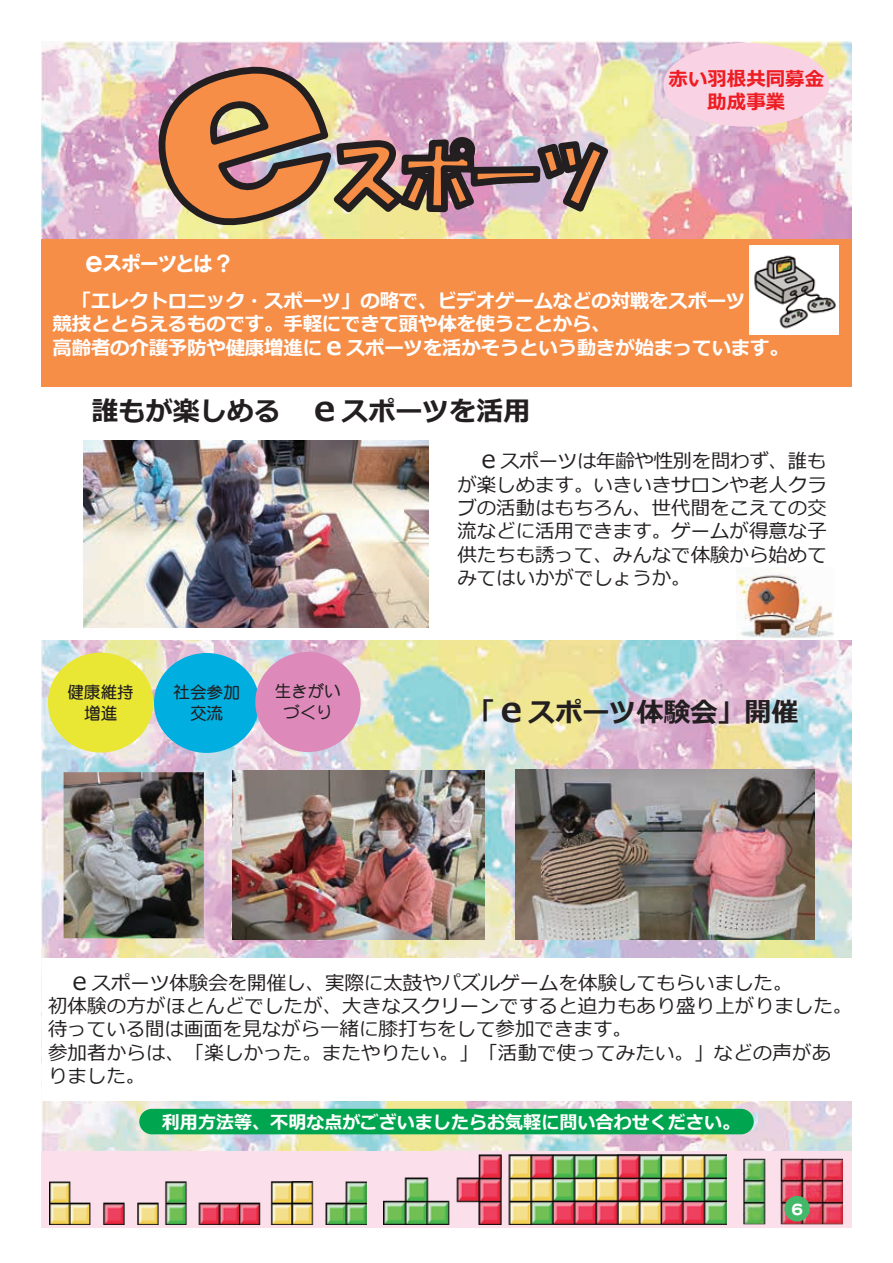
<style>
.page{position:relative;width:893px;height:1263px;background:#fff}
.page>*{position:absolute;margin:0;border:0;box-sizing:border-box;transform-origin:0 0}
.t1{font:700 27px "Meiryo";color:#231f20}
.t2{font:21px "HGP Soei Kakugothic UB";color:#fff}
.t3{font:19.5px/23.4px "Meiryo";color:#231f20;text-align:justify}
.t4{font:700 19.5px/23.4px "Meiryo";letter-spacing:-.01em;color:#fff}
.t5{font:700 19.5px/23.4px "Meiryo";color:#ee1d23;text-align:center}
.t6{font:700 18px "Meiryo";color:#fff}
.t7{font:16.95px "DF Maru Gothic Pro 5 W9";color:#fff}
.t8{font:16.5px/21.3px "DF Maru Gothic Pro 6 N W7";color:#231f20;text-align:center}
.s1{font-size:26.25px}
.s2{font-size:24.3px}
.s3{font-size:33.75px}
</style>
<div class="page">
<img style="left:41px;top:42px;width:810px;height:1109px">
<div style="left:41px;top:1151px;width:810px;height:77px;background:#fbdfeb"></div>
<img style="left:743px;top:1159px;width:100px;height:65px">
<img style="left:383px;top:1155px;width:343px;height:69px">
<img style="left:50px;top:1181px;width:316px;height:43px">
<div style="left:42px;top:958px;width:809px;height:142px;background:#fff"></div>
<div style="left:37px;top:387px;width:819px;height:253px;background:#fff"></div>
<div style="left:784px;top:1196px;width:26px;height:25px;background:#44b869;border-radius:50%"></div>
<div style="left:663px;top:43px;width:166px;height:84px;background:#f9d3e3;border-radius:50%"></div>
<svg style="left:151px;top:68px;width:463px;height:162px;background:#c29b89"></svg>
<div style="left:41px;top:239px;width:810px;height:148px;background:#f68e48"></div>
<img style="left:232px;top:771px;width:252px;height:168px">
<img style="left:749px;top:245px;width:89px;height:89px">
<img style="left:84px;top:440px;width:344px;height:187px">
<img style="left:516px;top:769px;width:298px;height:170px">
<img style="left:64px;top:772px;width:140px;height:166px">
<img style="left:737px;top:567px;width:96px;height:71px">
<div style="left:48px;top:653px;width:105px;height:99px;background:#e9e733;border-radius:50%"></div>
<div style="left:154px;top:653px;width:105px;height:100px;background:#00aee0;border-radius:50%"></div>
<div style="left:255px;top:652px;width:106px;height:100px;background:#dd8abb;border-radius:50%"></div>
<div style="left:139px;top:1109px;width:615px;height:25px;background:#00a54f;border-radius:13px"></div>
<p class="t5" style="left:669px;top:68px;width:157px">赤い羽根共同募金助成事業</p>
<p class="t2" style="left:85px;top:253px;width:151px"><span class="s1">ｅ</span>スポーツとは?</p>
<p class="t4" style="left:53px;top:290px;width:738px">　「エレクトロニック・スポーツ」の略で、ビデオゲームなどの対戦をスポーツ<br>競技ととらえるものです。手軽にできて頭や体を使うことから、<br>高齢者の介護予防や健康増進に<span class="s2">ｅ</span>スポーツを活かそうという動きが始まっています。</p>
<h1 class="t1" style="left:92px;top:393px;width:440px">誰もが楽しめる　<span class="s3">ｅ</span>スポーツを活用</h1>
<p class="t8" style="left:68px;top:681px;width:68px">健康維持増進</p>
<p class="t8" style="left:173px;top:682px;width:68px">社会参加交流</p>
<p class="t8" style="left:275px;top:681px;width:68px">生きがいづくり</p>
<p class="t3" style="left:457px;top:451px;width:371px;text-indent:19px"><span class="s2">ｅ</span>スポーツは年齢や性別を問わず、誰もが楽しめます。いきいきサロンや老人クラブの活動はもちろん、世代間をこえての交流などに活用できます。ゲームが得意な子供たちも誘って、みんなで体験から始めてみてはいかがでしょうか。</p>
<h1 class="t1" style="left:467px;top:694px;width:332px">「<span class="s3">ｅ</span>スポーツ体験会」開催</h1>
<p class="t3" style="left:48px;top:972px;width:806px;text-align:left;text-indent:19px"><span class="s2">ｅ</span>スポーツ体験会を開催し、実際に太鼓やパズルゲームを体験してもらいました。<br>初体験の方がほとんどでしたが、大きなスクリーンですると迫力もあり盛り上がりました。待っている間は画面を見ながら一緒に膝打ちをして参加できます。<br>参加者からは、「楽しかった。またやりたい。」「活動で使ってみたい。」などの声がありました。</p>
<p class="t6" style="left:162px;top:1110px;width:580px">利用方法等、不明な点がございましたらお気軽に問い合わせください。</p>
<p class="t7" style="left:791px;top:1199px;width:14px">6</p>
</div>
